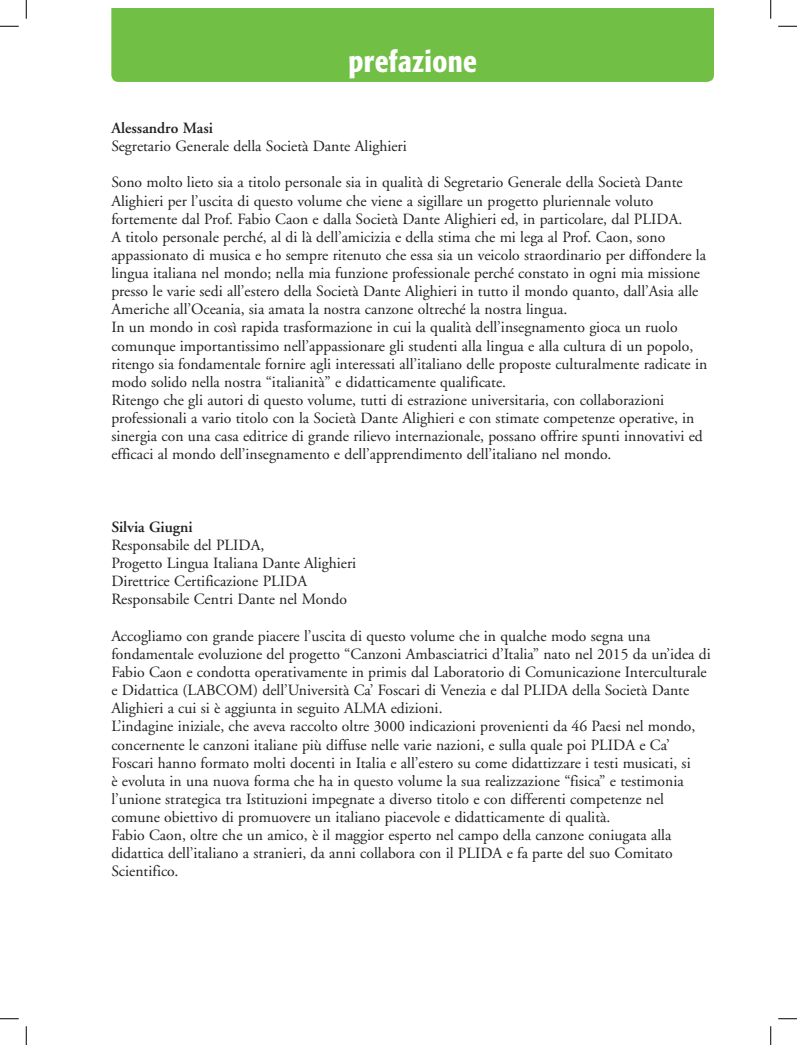
<style>
.page{position:relative;width:797px;height:1045px;background:#fff}
.page>*{position:absolute;margin:0;border:0;box-sizing:border-box;transform-origin:0 0}
.t1{font:500 condensed 30px "Formata";letter-spacing:.015em;color:#fff}
.t2{font:15.62px/18.1px "Adobe Garamond";color:#231f20}
.t3{font:600 15.62px "Adobe Garamond";color:#231f20}
</style>
<div class="page">
<div style="left:111px;top:9px;width:603px;height:73px;background:#71bf44"></div>
<svg style="left:0;top:25px;width:19px;height:2px"></svg>
<svg style="left:778px;top:25px;width:19px;height:2px"></svg>
<svg style="left:0;top:1018px;width:19px;height:1px"></svg>
<svg style="left:778px;top:1018px;width:19px;height:1px"></svg>
<svg style="left:25px;top:0;width:2px;height:19px"></svg>
<svg style="left:25px;top:1026px;width:2px;height:19px"></svg>
<svg style="left:770px;top:0;width:1px;height:19px"></svg>
<svg style="left:770px;top:1026px;width:1px;height:19px"></svg>
<h1 class="t1" style="left:348px;top:43px;width:130px">prefazione</h1>
<p class="t3" style="left:111px;top:119px;width:103px">Alessandro Masi</p>
<p class="t2" style="left:111px;top:138px;width:297px">Segretario Generale della Società Dante Alighieri</p>
<p class="t2" style="left:111px;top:174px;width:597px">Sono molto lieto sia a titolo personale sia in qualità di Segretario Generale della Società Dante Alighieri per l’uscita di questo volume che viene a sigillare un progetto pluriennale voluto fortemente dal Prof. Fabio Caon e dalla Società Dante Alighieri ed, in particolare, dal PLIDA.<br>A titolo personale perché, al di là dell’amicizia e della stima che mi lega al Prof. Caon, sono appassionato di musica e ho sempre ritenuto che essa sia un veicolo straordinario per diffondere la lingua italiana nel mondo; nella mia funzione professionale perché constato in ogni mia missione presso le varie sedi all’estero della Società Dante Alighieri in tutto il mondo quanto, dall’Asia alle Americhe all’Oceania, sia amata la nostra canzone oltreché la nostra lingua.<br>In un mondo in così rapida trasformazione in cui la qualità dell’insegnamento gioca un ruolo comunque importantissimo nell’appassionare gli studenti alla lingua e alla cultura di un popolo, ritengo sia fondamentale fornire agli interessati all’italiano delle proposte culturalmente radicate in modo solido nella nostra “italianità” e didatticamente qualificate.<br>Ritengo che gli autori di questo volume, tutti di estrazione universitaria, con collaborazioni professionali a vario titolo con la Società Dante Alighieri e con stimate competenze operative, in sinergia con una casa editrice di grande rilievo internazionale, possano offrire spunti innovativi ed efficaci al mondo dell’insegnamento e dell’apprendimento dell’italiano nel mondo.</p>
<p class="t3" style="left:111px;top:518px;width:83px">Silvia Giugni</p>
<p class="t2" style="left:111px;top:536px;width:246px">Responsabile del PLIDA,<br>Progetto Lingua Italiana Dante Alighieri Direttrice Certificazione PLIDA Responsabile Centri Dante nel Mondo</p>
<p class="t2" style="left:111px;top:627px;width:601px">Accogliamo con grande piacere l’uscita di questo volume che in qualche modo segna una fondamentale evoluzione del progetto “Canzoni Ambasciatrici d’Italia” nato nel 2015 da un’idea di Fabio Caon e condotta operativamente in primis dal Laboratorio di Comunicazione Interculturale e Didattica (LABCOM) dell’Università Ca’ Foscari di Venezia e dal PLIDA della Società Dante Alighieri a cui si è aggiunta in seguito ALMA edizioni.<br>L’indagine iniziale, che aveva raccolto oltre 3000 indicazioni provenienti da 46 Paesi nel mondo, concernente le canzoni italiane più diffuse nelle varie nazioni, e sulla quale poi PLIDA e Ca’ Foscari hanno formato molti docenti in Italia e all’estero su come didattizzare i testi musicati, si<br>è evoluta in una nuova forma che ha in questo volume la sua realizzazione “fisica” e testimonia l’unione strategica tra Istituzioni impegnate a diverso titolo e con differenti competenze nel comune obiettivo di promuovere un italiano piacevole e didatticamente di qualità.<br>Fabio Caon, oltre che un amico, è il maggior esperto nel campo della canzone coniugata alla didattica dell’italiano a stranieri, da anni collabora con il PLIDA e fa parte del suo Comitato Scientifico.</p>
</div>
